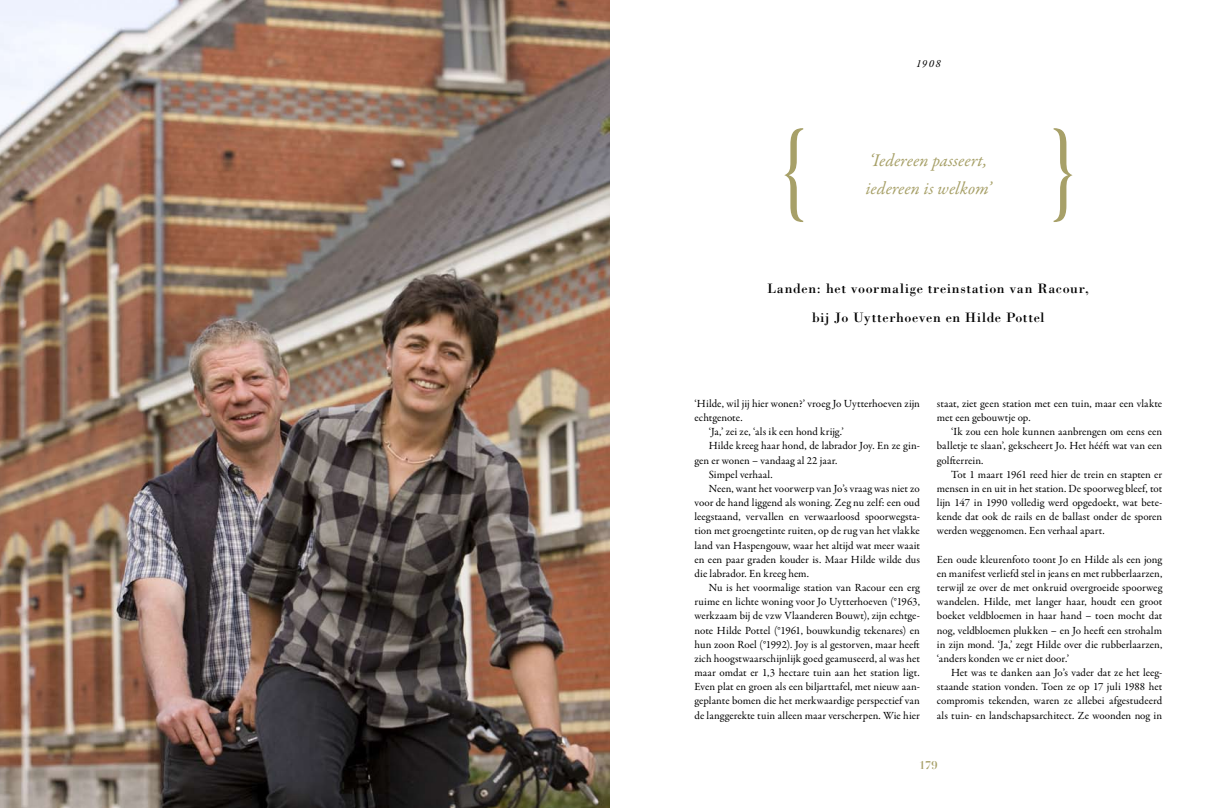
<style>
.page{position:relative;width:1219px;height:808px;background:#fff}
.page>*{position:absolute;margin:0;border:0;box-sizing:border-box;transform-origin:0 0}
.t1{font:italic 18px/28.3px "Garamond Premr Pro";letter-spacing:.005em;color:#a7a068}
.t2{font:14px/28.4px "Bodoni";letter-spacing:.045em;color:#000;text-align:center}
.t3{font:11px/14.2px "Garamond Premr Pro";letter-spacing:.01em;color:#000;text-align:justify}
.t4{font:italic 11px "Garamond Premr Pro";color:#000}
.t5{font:700 11px "Didot";color:#a7a068}
</style>
<div class="page">
<svg style="left:1054px;top:128px;width:18px;height:94px"></svg>
<svg style="left:784px;top:128px;width:19px;height:94px"></svg>
<img style="left:0;top:0;width:609px;height:808px">
<p class="t4" style="left:916px;top:56px;width:26px">1908</p>
<h1 class="t1" style="left:866px;top:147px;width:127px">‘Iedereen passeert, iedereen is welkom’</h1>
<p class="t2" style="left:767px;top:274px;width:323px">Landen: het voormalige treinstation van Racour, bij Jo Uytterhoeven en Hilde Pottel</p>
<p class="t3" style="left:694px;top:396px;width:227px">‘Hilde, wil jij hier wonen?’ vroeg Jo Uytterhoeven zijn</p>
<p class="t3" style="left:694px;top:411px;width:50px">echtgenote.</p>
<p class="t3" style="left:709px;top:425px;width:137px">‘Ja,’ zei ze, ‘als ik een hond krijg.’</p>
<p class="t3" style="left:709px;top:439px;width:213px">Hilde kreeg haar hond, de labrador Joy. En ze gin-</p>
<p class="t3" style="left:694px;top:453px;width:145px">gen er wonen – vandaag al 22 jaar.</p>
<p class="t3" style="left:709px;top:467px;width:65px">Simpel verhaal.</p>
<p class="t3" style="left:709px;top:481px;width:213px">Neen, want het voorwerp van Jo’s vraag was niet zo</p>
<p class="t3" style="left:694px;top:496px;width:227px">voor de hand liggend als woning. Zeg nu zelf: een oud</p>
<p class="t3" style="left:694px;top:510px;width:227px">leegstaand, vervallen en verwaarloosd spoorwegsta-</p>
<p class="t3" style="left:694px;top:524px;width:227px">tion met groengetinte ruiten, op de rug van het vlakke</p>
<p class="t3" style="left:694px;top:538px;width:227px">land van Haspengouw, waar het altijd wat meer waait</p>
<p class="t3" style="left:694px;top:552px;width:227px">en een paar graden kouder is. Maar Hilde wilde dus</p>
<p class="t3" style="left:694px;top:566px;width:116px">die labrador. En kreeg hem.</p>
<p class="t3" style="left:709px;top:581px;width:213px">Nu is het voormalige station van Racour een erg</p>
<p class="t3" style="left:694px;top:595px;width:227px">ruime en lichte woning voor Jo Uytterhoeven (°1963,</p>
<p class="t3" style="left:694px;top:609px;width:227px">werkzaam bij de vzw Vlaanderen Bouwt), zijn echtge-</p>
<p class="t3" style="left:694px;top:623px;width:227px">note Hilde Pottel (°1961, bouwkundig tekenares) en</p>
<p class="t3" style="left:694px;top:637px;width:227px">hun zoon Roel (°1992). Joy is al gestorven, maar heeft</p>
<p class="t3" style="left:694px;top:651px;width:227px">zich hoogstwaarschijnlijk goed geamuseerd, al was het</p>
<p class="t3" style="left:694px;top:666px;width:227px">maar omdat er 1,3 hectare tuin aan het station ligt.</p>
<p class="t3" style="left:694px;top:680px;width:227px">Even plat en groen als een biljarttafel, met nieuw aan-</p>
<p class="t3" style="left:694px;top:694px;width:227px">geplante bomen die het merkwaardige perspectief van</p>
<p class="t3" style="left:694px;top:708px;width:227px">de langgerekte tuin alleen maar verscherpen. Wie hier</p>
<p class="t3" style="left:937px;top:396px;width:227px">staat, ziet geen station met een tuin, maar een vlakte met een gebouwtje op.</p>
<p class="t3" style="left:937px;top:425px;width:227px;text-indent:14px">‘Ik zou een hole kunnen aanbrengen om eens een balletje te slaan’, gekscheert Jo. Het hééft wat van een golfterrein.</p>
<p class="t3" style="left:937px;top:467px;width:227px;text-indent:14px">Tot 1 maart 1961 reed hier de trein en stapten er mensen in en uit in het station. De spoorweg bleef, tot lijn 147 in 1990 volledig werd opgedoekt, wat bete&shy;kende dat ook de rails en de ballast onder de sporen werden weggenomen. Een verhaal apart.</p>
<p class="t3" style="left:937px;top:552px;width:227px">Een oude kleurenfoto toont Jo en Hilde als een jong en manifest verliefd stel in jeans en met rubberlaarzen, terwijl ze over de met onkruid overgroeide spoorweg wandelen. Hilde, met langer haar, houdt een groot boeket veldbloemen in haar hand – toen mocht dat nog, veldbloemen plukken – en Jo heeft een strohalm in zijn mond. ‘Ja,’ zegt Hilde over die rubberlaarzen, ‘anders konden we er niet door.’</p>
<p class="t3" style="left:937px;top:666px;width:227px;text-indent:14px">Het was te danken aan Jo’s vader dat ze het leeg&shy;staande station vonden. Toen ze op 17 juli 1988 het compromis tekenden, waren ze allebei afgestudeerd als tuin- en landschapsarchitect. Ze woonden nog in</p>
<p class="t5" style="left:919px;top:758px;width:20px">179</p>
</div>
